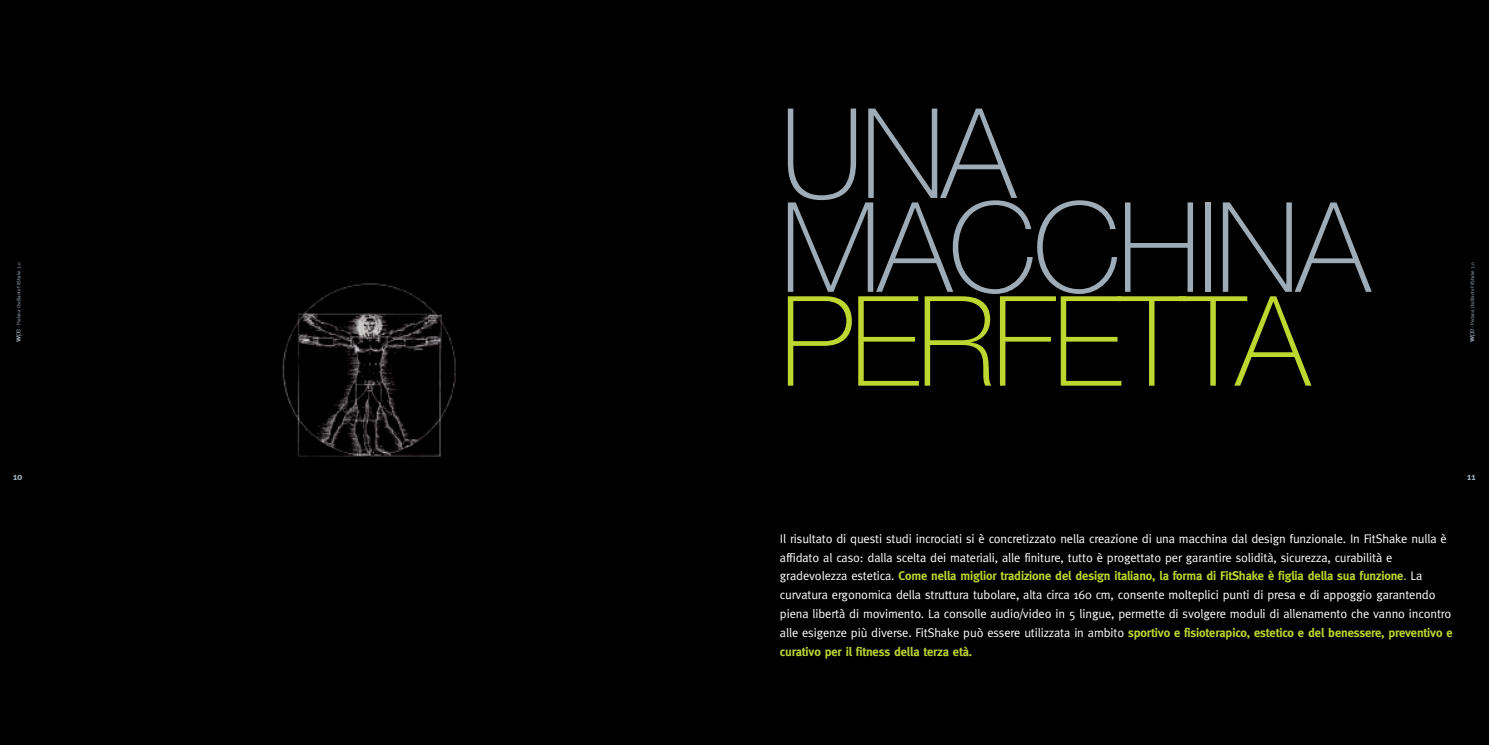
<style>
.page{position:relative;width:1489px;height:745px;background:#fff}
.page>*{position:absolute;margin:0;border:0;box-sizing:border-box;transform-origin:0 0}
.t1{font:100 125px/93.8px "Helvetica Neue";letter-spacing:-.03em;color:#9eacb7}
.t2{font:100 125px "Helvetica Neue";letter-spacing:-.03em;color:#bed630}
.t3{font:12.5px/18.8px "Meta";letter-spacing:-.01em;color:#fff}
.t4{font:700 10px "Meta";color:#9eacb7}
.t5{font:5px "Meta";letter-spacing:-.025em;color:#9eacb7}
.s1{font-family:"Helvetica Neue";font-weight:700;font-size:7.5px}
.s2{font-family:"Helvetica Neue";font-weight:300;font-size:7.5px}
.s3{font-family:"Helvetica Neue";font-weight:300}
.s4{font-weight:700;color:#bed630}
.s5{color:#bed630}
</style>
<div class="page">
<div style="left:0;top:0;width:1488px;height:744px;background:#000"></div>
<img style="left:282px;top:283px;width:174px;height:174px">
<p class="t5" style="left:16px;top:341px;width:81px;rotate:-90deg"><span class="s1">w</span><span class="s2">pe</span> <span class="s3">-</span> Pedana Oscillante FitShake 3.0</p>
<p class="t4" style="left:13px;top:470px;width:11px">10</p>
<h1 class="t1" style="left:780px;top:118px;width:592px">UNA<br>MACCHINA</h1>
<h1 class="t2" style="left:780px;top:296px;width:531px">PERFETTA</h1>
<p class="t5" style="left:1469px;top:341px;width:81px;rotate:-90deg"><span class="s1">w</span><span class="s2">pe</span> <span class="s3">-</span> Pedana Oscillante FitShake 3.0</p>
<p class="t4" style="left:1466px;top:470px;width:10px">11</p>
<p class="t3" style="left:780px;top:529px;width:674px">Il risultato di questi studi incrociati si è concretizzato nella creazione di una macchina dal design funzionale. In FitShake nulla è affidato al caso: dalla scelta dei materiali, alle finiture, tutto è progettato per garantire solidità, sicurezza, curabilità e gradevolezza estetica. <span class="s4">Come nella miglior tradizione del design italiano, la forma di FitShake è figlia della sua funzione</span><span class="s5">.</span> La curvatura ergonomica della struttura tubolare, alta circa 160 cm, consente molteplici punti di presa e di appoggio garantendo piena libertà di movimento. La consolle audio/video in 5 lingue, permette di svolgere moduli di allenamento che vanno incontro alle esigenze più diverse. FitShake può essere utilizzata in ambito <span class="s4">sportivo e fisioterapico, estetico e del benessere, preventivo e curativo per il fitness della terza età.</span></p>
</div>
